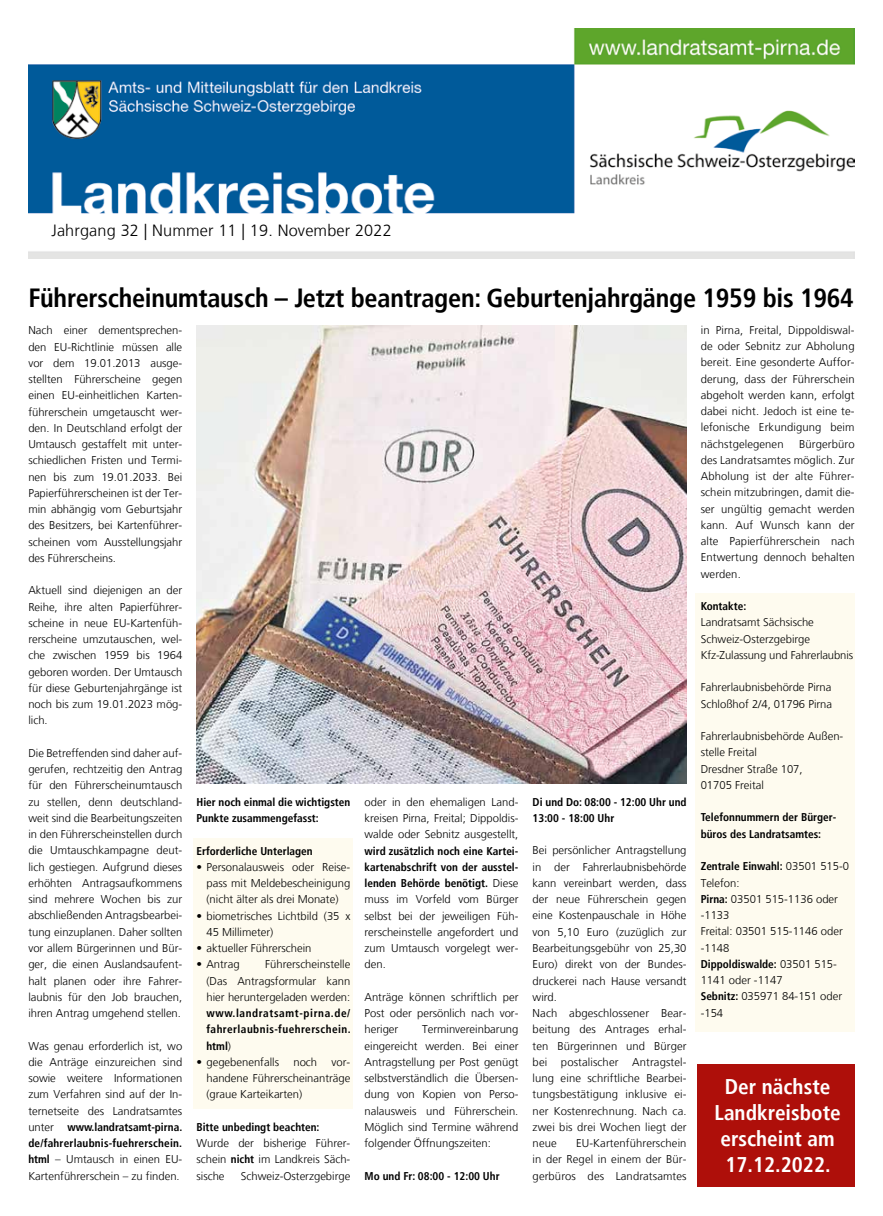
<style>
.page{position:relative;width:883px;height:1216px;background:#fff}
.page>*{position:absolute;margin:0;border:0;box-sizing:border-box;transform-origin:0 0}
.t1{font:700 condensed 26.25px "Frutiger";letter-spacing:-.01em;color:#000}
.t2{font:700 condensed 21.25px/26.2px "Frutiger";color:#fff;text-align:center}
.t3{font:300 16.25px "Frutiger";letter-spacing:.01em;color:#000}
.t4{font:300 11.25px/16.2px "Frutiger";color:#000;text-align:justify}
.t5{font:700 condensed 11.25px/16.2px "Frutiger";color:#000}
.s1{font-weight:700;font-stretch:condensed}
.s2{font-weight:300;font-stretch:normal}
</style>
<div class="page">
<div style="left:193px;top:838px;width:160px;height:270px;background:#fefbef"></div>
<div style="left:694px;top:593px;width:160px;height:438px;background:#fefbef"></div>
<img style="left:28px;top:28px;width:826px;height:231px">
<div style="left:697px;top:1064px;width:157px;height:122px;background:#ae0f0a"></div>
<img style="left:196px;top:326px;width:490px;height:457px">
<h3 class="t3" style="left:51px;top:221px;width:342px">Jahrgang 32 | Nummer 11 | 19. November 2022</h3>
<h1 class="t1" style="left:28px;top:282px;width:826px">Führerscheinumtausch – Jetzt beantragen: Geburtenjahrgänge 1959 bis 1964</h1>
<p class="t4" style="left:28px;top:322px;width:155px">Nach einer dementsprechen&shy;den EU-Richtlinie müssen alle vor dem 19.01.2013 ausge&shy;stellten Führerscheine gegen einen EU-einheitlichen Karten&shy;führerschein umgetauscht wer&shy;den. In Deutschland erfolgt der Umtausch gestaffelt mit unter&shy;schiedlichen Fristen und Termi&shy;nen bis zum 19.01.2033. Bei Papierführerscheinen ist der Ter&shy;min abhängig vom Geburtsjahr des Besitzers, bei Kartenführer&shy;scheinen vom Ausstellungsjahr des Führerscheins.</p>
<p class="t4" style="left:28px;top:582px;width:155px">Aktuell sind diejenigen an der Reihe, ihre alten Papierführer&shy;scheine in neue EU-Kartenfüh&shy;rerscheine umzutauschen, wel&shy;che zwischen 1959 bis 1964 geboren worden. Der Umtausch für diese Geburtenjahrgänge ist noch bis zum 19.01.2023 mög&shy;lich.</p>
<p class="t4" style="left:28px;top:745px;width:155px">Die Betreffenden sind daher auf&shy;gerufen, rechtzeitig den Antrag für den Führerscheinumtausch zu stellen, denn deutschland&shy;weit sind die Bearbeitungszeiten in den Führerscheinstellen durch die Umtauschkampagne deut&shy;lich gestiegen. Aufgrund dieses erhöhten Antragsaufkommens sind mehrere Wochen bis zur abschließenden Antragsbearbei&shy;tung einzuplanen. Daher sollten vor allem Bürgerinnen und Bür&shy;ger, die einen Auslandsaufent&shy;halt planen oder ihre Fahrer&shy;laubnis für den Job brauchen, ihren Antrag umgehend stellen.</p>
<p class="t4" style="left:28px;top:1037px;width:155px">Was genau erforderlich ist, wo die Anträge einzureichen sind sowie weitere Informationen zum Verfahren sind auf der In&shy;ternetseite des Landratsamtes unter <span class="s1">www.landratsamt-pirna. de/fahrerlaubnis-fuehrerschein. html</span> – Umtausch in einen EU-Kartenführerschein – zu finden.</p>
<p class="t5" style="left:196px;top:793px;width:155px">Hier noch einmal die wichtigsten<br>Punkte zusammengefasst:</p>
<p class="t5" style="left:196px;top:842px;width:118px">Erforderliche Unterlagen</p>
<p class="t4" style="left:206px;top:859px;width:145px;text-indent:-10px">• Personalausweis oder Reise&shy;pass mit Meldebescheinigung (nicht älter als drei Monate)</p>
<p class="t4" style="left:206px;top:907px;width:145px;text-indent:-10px">• biometrisches Lichtbild (35 x<br>45 Millimeter)</p>
<p class="t4" style="left:196px;top:940px;width:116px">• aktueller Führerschein</p>
<p class="t4" style="left:196px;top:956px;width:45px">• Antrag</p>
<p class="t4" style="left:206px;top:956px;width:145px;text-indent:59px">Führerscheinstelle (Das Antragsformular kann hier heruntergeladen werden:</p>
<p class="t5" style="left:206px;top:1005px;width:146px;text-align:justify">www.landratsamt-pirna.de/ fahrerlaubnis-fuehrerschein. html<span class="s2">)</span></p>
<p class="t4" style="left:196px;top:1054px;width:84px">• gegebenenfalls</p>
<p class="t4" style="left:293px;top:1054px;width:25px">noch</p>
<p class="t4" style="left:206px;top:1054px;width:145px;text-indent:125px">vor&shy;handene Führerscheinanträge (graue Karteikarten)</p>
<p class="t5" style="left:196px;top:1118px;width:124px">Bitte unbedingt beachten:</p>
<p class="t4" style="left:196px;top:1135px;width:155px">Wurde der bisherige Führer&shy;schein <span class="s1">nicht</span> im Landkreis Säch&shy;sische</p>
<p class="t4" style="left:241px;top:1167px;width:111px">Schweiz-Osterzgebirge</p>
<p class="t4" style="left:364px;top:794px;width:155px">oder in den ehemaligen Land&shy;kreisen Pirna, Freital; Dippoldis&shy;walde oder Sebnitz ausgestellt,</p>
<p class="t4" style="left:364px;top:842px;width:155px"><span class="s1">wird zusätzlich noch eine Kartei&shy;kartenabschrift von der ausstel&shy;lenden Behörde benötigt.</span> Diese muss im Vorfeld vom Bürger selbst bei der jeweiligen Füh&shy;rerscheinstelle angefordert und zum Umtausch vorgelegt wer&shy;den.</p>
<p class="t4" style="left:364px;top:988px;width:155px">Anträge können schriftlich per Post oder persönlich nach vor&shy;heriger</p>
<p class="t4" style="left:364px;top:1021px;width:155px;text-indent:58px">Terminvereinbarung eingereicht werden. Bei einer Antragstellung per Post genügt selbstverständlich die Übersen&shy;dung von Kopien von Perso&shy;nalausweis und Führerschein.<br>Möglich sind Termine während folgender Öffnungszeiten:</p>
<p class="t5" style="left:364px;top:1167px;width:137px">Mo und Fr: 08:00 - 12:00 Uhr</p>
<p class="t5" style="left:532px;top:793px;width:155px">Di und Do: 08:00 - 12:00 Uhr und<br>13:00 - 18:00 Uhr</p>
<p class="t4" style="left:532px;top:842px;width:155px;text-align:left">Bei persönlicher Antragstellung in der Fahrerlaubnisbehörde kann vereinbart werden, dass der neue Führerschein gegen eine Kostenpauschale in Höhe von 5,10 Euro (zuzüglich zur<br>Bearbeitungsgebühr von 25,30<br>Euro) direkt von der Bundes&shy;druckerei nach Hause versandt wird.<br>Nach abgeschlossener Bear&shy;beitung des Antrages erhal&shy;ten Bürgerinnen und Bürger bei postalischer Antragstel&shy;lung eine schriftliche Bearbei&shy;tungsbestätigung inklusive ei&shy;ner Kostenrechnung. Nach ca. zwei bis drei Wochen liegt der neue</p>
<p class="t4" style="left:532px;top:1135px;width:155px;text-indent:43px">EU-Kartenführerschein in der Regel in einem der Bür&shy;gerbüros des Landratsamtes</p>
<p class="t4" style="left:700px;top:322px;width:155px">in Pirna, Freital, Dippoldiswal&shy;de oder Sebnitz zur Abholung bereit. Eine gesonderte Auffor&shy;derung, dass der Führerschein abgeholt werden kann, erfolgt dabei nicht. Jedoch ist eine te&shy;lefonische Erkundigung beim nächstgelegenen</p>
<p class="t4" style="left:700px;top:436px;width:155px;text-indent:98px">Bürgerbüro des Landratsamtes möglich. Zur Abholung ist der alte Führer&shy;schein mitzubringen, damit die&shy;ser ungültig gemacht werden kann. Auf Wunsch kann der alte Papierführerschein nach Entwertung dennoch behalten werden.</p>
<p class="t5" style="left:700px;top:598px;width:47px">Kontakte:</p>
<p class="t4" style="left:700px;top:614px;width:154px;text-align:left">Landratsamt Sächsische<br>Schweiz-Osterzgebirge<br>Kfz-Zulassung und Fahrerlaubnis</p>
<p class="t4" style="left:700px;top:679px;width:133px">Fahrerlaubnisbehörde Pirna<br>Schloßhof 2/4, 01796 Pirna</p>
<p class="t4" style="left:700px;top:728px;width:144px;text-align:left">Fahrerlaubnisbehörde Außen&shy;stelle Freital<br>Dresdner Straße 107,<br>01705 Freital</p>
<p class="t5" style="left:700px;top:809px;width:137px">Telefonnummern der Bürger&shy;büros des Landratsamtes:</p>
<p class="t4" style="left:700px;top:858px;width:150px;text-align:left"><span class="s1">Zentrale Einwahl:</span> 03501 515-0<br>Telefon:<br><span class="s1">Pirna:</span> 03501 515-1136 oder -1133<br>Freital: 03501 515-1146 oder -1148<br><span class="s1">Dippoldiswalde:</span> 03501 515-<br>1141 oder -1147<br><span class="s1">Sebnitz:</span> 035971 84-151 oder -154</p>
<h2 class="t2" style="left:714px;top:1073px;width:128px">Der nächste<br>Landkreisbote erscheint am<br>17.12.2022.</h2>
</div>
